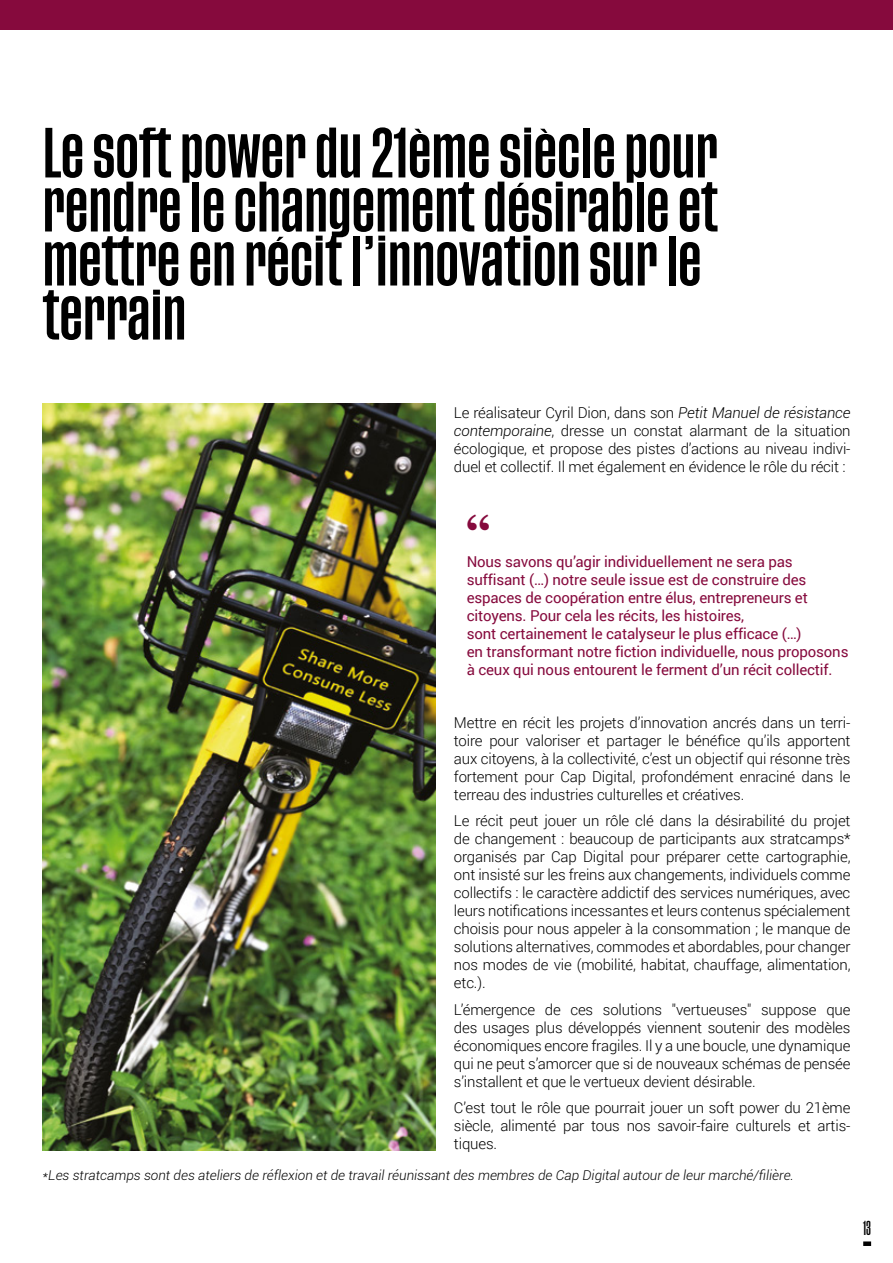
<style>
.page{position:relative;width:893px;height:1263px;background:#fff}
.page>*{position:absolute;margin:0;border:0;box-sizing:border-box;transform-origin:0 0}
.t1{font:500 52.5px/54px "Tusker Grotesk 4500";color:#000}
.t2{font:700 48px "Century Schoolbook";color:#860a3d}
.t3{font:300 15px/18px "Roboto";letter-spacing:-.01em;color:#000;text-align:justify}
.t4{font:15px/18px "Roboto";letter-spacing:-.01em;color:#860a3d}
.t5{font:500 15px "Tusker Grotesk 3500";color:#000}
.t6{font:italic 300 13.5px "Roboto";color:#000}
.s1{font-style:italic}
</style>
<div class="page">
<div style="left:0;top:0;width:893px;height:30px;background:#860a3d"></div>
<div style="left:863px;top:1241px;width:8px;height:5px;background:#000"></div>
<img style="left:43px;top:404px;width:393px;height:747px">
<h1 class="t1" style="left:43px;top:129px;width:677px">Le soft power du 21ème siècle pour rendre le changement désirable et mettre en récit l’innovation sur le terrain</h1>
<p class="t3" style="left:454px;top:403px;width:398px">Le réalisateur Cyril Dion, dans son <span class="s1">Petit Manuel de résistance contemporaine</span>, dresse un constat alarmant de la situation écologique, et propose des pistes d’actions au niveau indivi&shy;duel et collectif. Il met également en évidence le rôle du récit :</p>
<h2 class="t2" style="left:467px;top:494px;width:25px">“</h2>
<p class="t4" style="left:467px;top:552px;width:383px">Nous savons qu’agir individuellement ne sera pas suffisant (…) notre seule issue est de construire des espaces de coopération entre élus, entrepreneurs et citoyens. Pour cela les récits, les histoires,<br>sont certainement le catalyseur le plus efficace (…)<br>en transformant notre fiction individuelle, nous proposons à ceux qui nous entourent le ferment d’un récit collectif.</p>
<p class="t3" style="left:454px;top:713px;width:398px">Mettre en récit les projets d’innovation ancrés dans un terri&shy;toire pour valoriser et partager le bénéfice qu’ils apportent aux citoyens, à la collectivité, c’est un objectif qui résonne très fortement pour Cap Digital, profondément enraciné dans le terreau des industries culturelles et créatives.</p>
<p class="t3" style="left:454px;top:811px;width:398px">Le récit peut jouer un rôle clé dans la désirabilité du projet de changement : beaucoup de participants aux stratcamps* organisés par Cap Digital pour préparer cette cartographie, ont insisté sur les freins aux changements, individuels comme collectifs : le caractère addictif des services numériques, avec leurs notifications incessantes et leurs contenus spécialement choisis pour nous appeler à la consommation ; le manque de solutions alternatives, commodes et abordables, pour changer nos modes de vie (mobilité, habitat, chauffage, alimentation, etc.).</p>
<p class="t3" style="left:454px;top:1000px;width:398px">L’émergence de ces solutions "vertueuses" suppose que des usages plus développés viennent soutenir des modèles économiques encore fragiles. Il y a une boucle, une dynamique qui ne peut s’amorcer que si de nouveaux schémas de pensée s’installent et que le vertueux devient désirable.</p>
<p class="t3" style="left:454px;top:1098px;width:398px">C’est tout le rôle que pourrait jouer un soft power du 21ème siècle, alimenté par tous nos savoir-faire culturels et artis&shy;tiques.</p>
<p class="t6" style="left:43px;top:1166px;width:753px">*Les stratcamps sont des ateliers de réflexion et de travail réunissant des membres de Cap Digital autour de leur marché/filière.</p>
<p class="t5" style="left:863px;top:1219px;width:9px">13</p>
</div>
